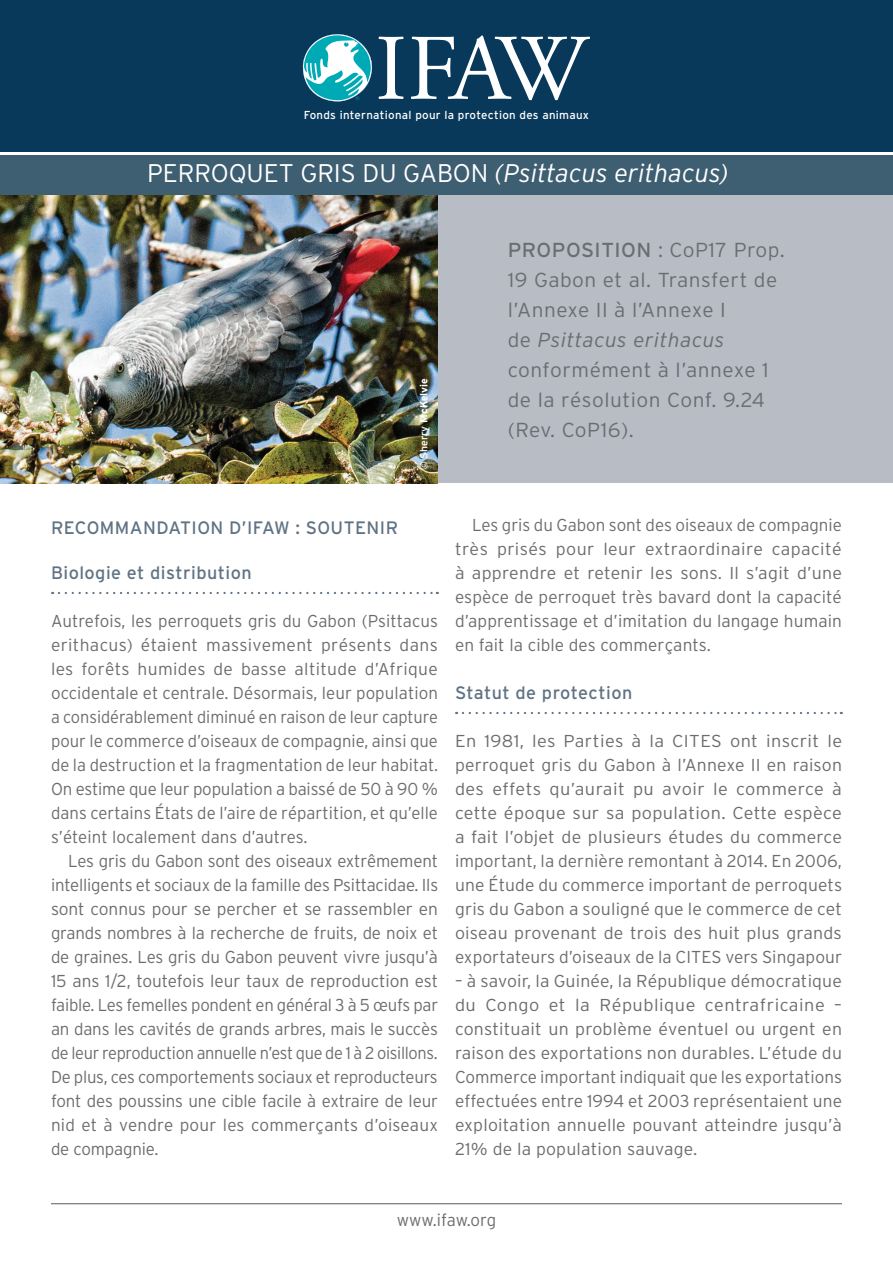
<style>
.page{position:relative;width:893px;height:1263px;background:#fff}
.page>*{position:absolute;margin:0;border:0;box-sizing:border-box;transform-origin:0 0}
.HEADING{font:300 25.5px "Interstate";color:#fff}
.INTRO{font:300 20.25px/30px "Interstate";letter-spacing:.025em;color:#6c6d70}
.B_HEAD{font:18px "Interstate";letter-spacing:.025em;color:#607384}
.A_HEAD{font:18px "Interstate";letter-spacing:.025em;color:#607384}
.BODY_2ND{font:300 17.25px/24px "Interstate";letter-spacing:.005em;color:#6c6d70;text-align:justify}
.BODY_1ST{font:300 17.25px/24px "Interstate";letter-spacing:.005em;color:#6c6d70;text-align:justify}
.BODY_1ST-2{font:300 17.25px/24px "Interstate";letter-spacing:.005em;color:#6c6d70;text-align:justify;scale:1.05 1}
.t1{font:11.55px "Interstate";letter-spacing:.025em;color:#fff}
.PHOTO_CREDIT{font:700 10.5px "Interstate";color:#fff}
.s1{font-style:italic}
.s2{font-weight:400}
</style>
<div class="page">
<div style="left:0;top:0;width:893px;height:152px;background:#08395a"></div>
<div style="left:0;top:193px;width:893px;height:290px;background:#b7bcc5"></div>
<hr style="left:51px;top:1203px;width:791px;height:1px;background:#6c6d70">
<div style="left:0;top:156px;width:893px;height:39px;background:#3e5e72"></div>
<svg style="left:59px;top:592px;width:379px;height:2px"></svg>
<svg style="left:463px;top:712px;width:379px;height:2px"></svg>
<img style="left:0;top:195px;width:438px;height:288px">
<svg style="left:302px;top:34px;width:288px;height:67px"></svg>
<p class="t1" style="left:304px;top:109px;width:287px">Fonds international pour la protection des animaux</p>
<p class="HEADING" style="left:147px;top:159px;width:583px">PERROQUET GRIS DU GABON <span class="s1">(Psittacus erithacus)</span></p>
<p class="PHOTO_CREDIT" style="left:418px;top:470px;width:94px;rotate:-90deg"><span class="s2">© Sherry</span> McKelvie</p>
<p class="INTRO" style="left:508px;top:235px;width:279px"><span class="s2">PROPOSITION</span> : CoP17 Prop.<br>19 Gabon et al. Transfert de l’Annexe II à l’Annexe I<br>de <span class="s1">Psittacus erithacus </span>conformément à l’annexe 1 de la résolution Conf. 9.24 (Rev. CoP16).</p>
<p class="A_HEAD" style="left:51px;top:518px;width:349px">RECOMMANDATION D’IFAW : SOUTENIR</p>
<p class="B_HEAD" style="left:51px;top:563px;width:202px">Biologie et distribution</p>
<p class="BODY_1ST" style="left:51px;top:609px;width:389px">Autrefois, les perroquets gris du Gabon (Psittacus erithacus) étaient massivement présents dans les forêts humides de basse altitude d’Afrique occidentale et centrale. Désormais, leur population a considérablement diminué en raison de leur capture pour le commerce d’oiseaux de compagnie, ainsi que de la destruction et la fragmentation de leur habitat.<br>On estime que leur population a baissé de 50 à 90 % dans certains États de l’aire de répartition, et qu’elle s’éteint localement dans d’autres.</p>
<p class="BODY_2ND" style="left:51px;top:849px;width:389px;text-indent:17px">Les gris du Gabon sont des oiseaux extrêmement intelligents et sociaux de la famille des Psittacidae. Ils sont connus pour se percher et se rassembler en grands nombres à la recherche de fruits, de noix et de graines. Les gris du Gabon peuvent vivre jusqu’à 15 ans 1/2, toutefois leur taux de reproduction est faible. Les femelles pondent en général 3 à 5 œufs par an dans les cavités de grands arbres, mais le succès de leur reproduction annuelle n’est que de 1 à 2 oisillons.<br>De plus, ces comportements sociaux et reproducteurs font des poussins une cible facile à extraire de leur nid et à vendre pour les commerçants d’oiseaux de compagnie.</p>
<p class="BODY_2ND" style="left:455px;top:513px;width:388px;text-indent:17px">Les gris du Gabon sont des oiseaux de compagnie très prisés pour leur extraordinaire capacité à apprendre et retenir les sons. Il s’agit d’une espèce de perroquet très bavard dont la capacité d’apprentissage et d’imitation du langage humain en fait la cible des commerçants.</p>
<p class="B_HEAD" style="left:455px;top:683px;width:179px">Statut de protection</p>
<p class="BODY_1ST-2" style="left:455px;top:729px;width:370px">En 1981, les Parties à la CITES ont inscrit le perroquet gris du Gabon à l’Annexe II en raison des effets qu’aurait pu avoir le commerce à cette époque sur sa population. Cette espèce a fait l’objet de plusieurs études du commerce important, la dernière remontant à 2014. En 2006, une Étude du commerce important de perroquets gris du Gabon a souligné que le commerce de cet oiseau provenant de trois des huit plus grands exportateurs d’oiseaux de la CITES vers Singapour</p>
<p class="BODY_1ST" style="left:455px;top:969px;width:389px">– à savoir, la Guinée, la République démocratique du Congo et la République centrafricaine – constituait un problème éventuel ou urgent en raison des exportations non durables. L’étude du Commerce important indiquait que les exportations effectuées entre 1994 et 2003 représentaient une exploitation annuelle pouvant atteindre jusqu’à 21% de la population sauvage.</p>
<p class="BODY_2ND" style="left:397px;top:1208px;width:101px">www.ifaw.org</p>
</div>
